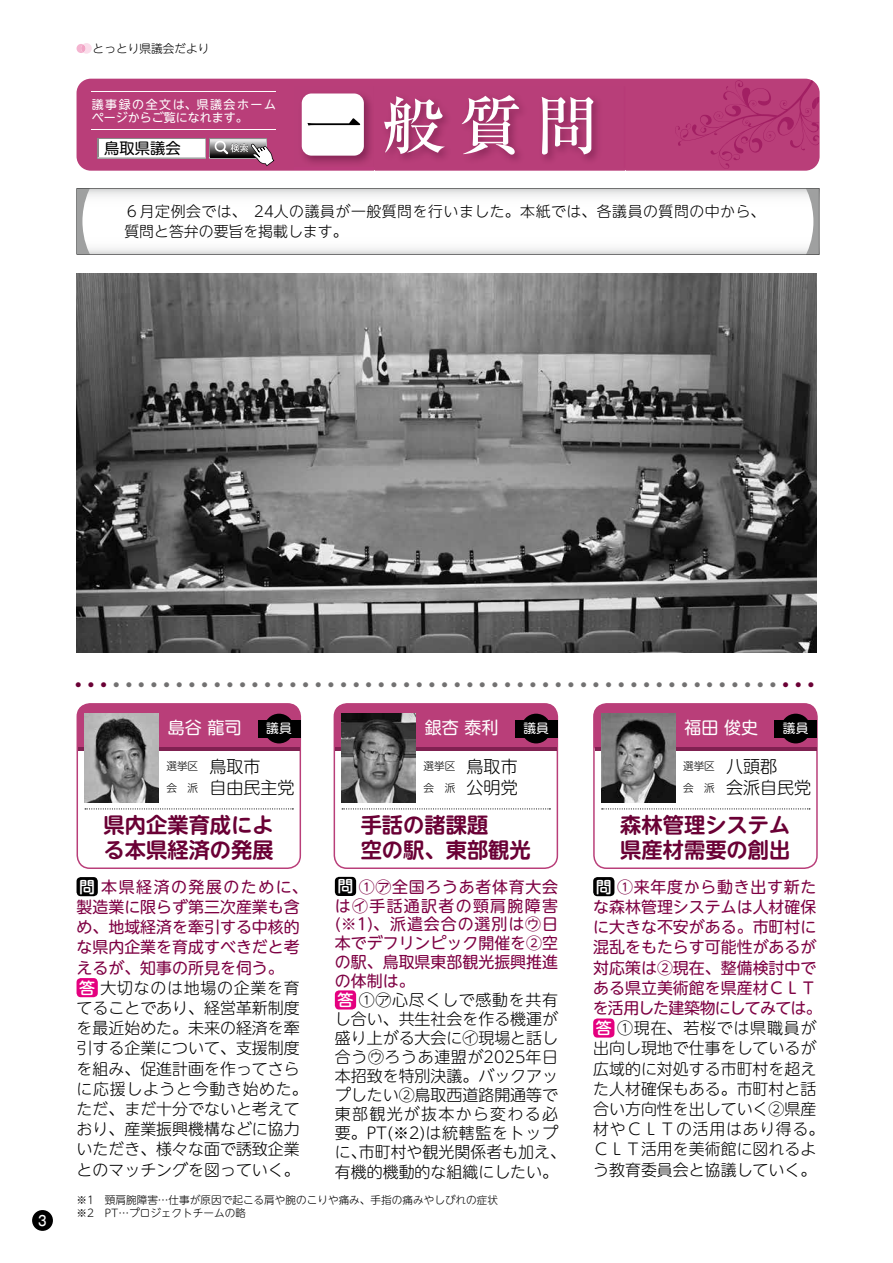
<style>
.page{position:relative;width:893px;height:1263px;background:#fff}
.page>*{position:absolute;margin:0;border:0;box-sizing:border-box;transform-origin:0 0}
.t1{font:63.9px "Ryumin Pro Medium 90 msp RKSJ H";color:#fff}
.t2{font:60.45px "Ryumin Pro Medium 90 msp RKSJ V";color:#000}
.t3{font:700 21.3px/25.5px "UD Shin M Go Pro De";color:#6a0035}
.t4{font:700 19.2px "UD Shin M Go Pro De";color:#727171}
.t5{font:300 16.95px "UD Shin M Go Pro";color:#000}
.t6{font:16.95px "UD Shin M Go Pro";color:#fff}
.t7{font:300 15.9px/20.2px "UD Shin M Go Pro";color:#000}
.t8{font:15.9px "UD Shin M Go Pro";color:#7e0043}
.t9{font:300 15.9px "UD Shin M Go Pro";letter-spacing:.045em;color:#000}
.t10{font:15.9px "UD Shin M Go Pro";letter-spacing:.06em;color:#7e0043}
.t11{font:300 15.9px "UD Shin M Go Pro";letter-spacing:.04em;color:#000}
.t12{font:15.9px "UD Shin M Go Pro";letter-spacing:.045em;color:#7e0043}
.t13{font:15.9px "UD Shin M Go Pro";letter-spacing:.085em;color:#7e0043}
.t14{font:300 15.9px "UD Shin M Go Pro";letter-spacing:.085em;color:#000}
.t15{font:15.3px "UD Shin M Go Pro Regular 90 msp RKSJ H";color:#000}
.t16{font:300 14.85px/20.2px "UD Shin M Go Pro";letter-spacing:.035em;color:#000}
.t17{font:500 13.8px "Gothic MB101 Pro";color:#fff;scale:.8 1}
.t18{font:12.75px "UD Shin M Go Pro";color:#fff}
.t19{font:12px "UD Shin M Go Pro Regular 90 msp RKSJ H";letter-spacing:.125em;color:#fff}
.t20{font:12px "UD Shin M Go Pro Regular 90 msp RKSJ H";color:#fff}
.t21{font:300 11.7px "UD Shin M Go Pro";color:#000}
.t22{font:300 10.65px/12.8px "UD Shin M Go Pro";color:#000}
.s1{color:#6a0035}
.s2{font-weight:500;color:#fff}
.s3{font-weight:400;color:#7e0043}
</style>
<div class="page">
<div style="left:32px;top:1210px;width:21px;height:21px;background:#000;border-radius:50%"></div>
<svg style="left:77px;top:43px;width:15px;height:11px"></svg>
<div style="left:335px;top:877px;width:21px;height:19px;background:#000;border-radius:4px"></div>
<div style="left:335px;top:990px;width:21px;height:19px;background:#e4007f;border-radius:4px"></div>
<div style="left:593px;top:877px;width:21px;height:19px;background:#000;border-radius:4px"></div>
<div style="left:593px;top:1018px;width:21px;height:19px;background:#e4007f;border-radius:4px"></div>
<div style="left:77px;top:877px;width:21px;height:19px;background:#000;border-radius:4px"></div>
<div style="left:77px;top:978px;width:21px;height:19px;background:#e4007f;border-radius:4px"></div>
<div style="left:594px;top:704px;width:222px;height:43px;background:#b93e79"></div>
<div style="left:593px;top:703px;width:225px;height:166px;border:1px solid #b93e79;border-radius:13px"></div>
<hr style="left:595px;top:747px;width:221px;height:4px;background:#802151">
<div style="left:774px;top:720px;width:43px;height:17px;background:#000"></div>
<div style="left:781px;top:714px;width:30px;height:29px;background:#000;border-radius:50%"></div>
<svg style="left:602px;top:808px;width:208px;height:1px"></svg>
<img style="left:601px;top:713px;width:75px;height:90px">
<div style="left:334px;top:704px;width:223px;height:43px;background:#b93e79"></div>
<div style="left:334px;top:703px;width:224px;height:166px;border:1px solid #b93e79;border-radius:13px"></div>
<hr style="left:335px;top:747px;width:222px;height:4px;background:#802151">
<div style="left:515px;top:720px;width:42px;height:17px;background:#000"></div>
<div style="left:521px;top:714px;width:30px;height:29px;background:#000;border-radius:50%"></div>
<svg style="left:342px;top:808px;width:208px;height:1px"></svg>
<img style="left:342px;top:713px;width:74px;height:90px">
<div style="left:77px;top:704px;width:223px;height:43px;background:#b93e79"></div>
<div style="left:77px;top:703px;width:224px;height:166px;border:1px solid #b93e79;border-radius:13px"></div>
<hr style="left:78px;top:747px;width:222px;height:4px;background:#802151">
<div style="left:258px;top:720px;width:42px;height:17px;background:#000"></div>
<div style="left:264px;top:714px;width:30px;height:29px;background:#000;border-radius:50%"></div>
<svg style="left:85px;top:808px;width:208px;height:1px"></svg>
<img style="left:85px;top:713px;width:74px;height:90px">
<div style="left:77px;top:79px;width:743px;height:92px;background:#b93e79"></div>
<img style="left:295px;top:86px;width:330px;height:83px">
<div style="left:302px;top:93px;width:62px;height:63px;background:#fff;border-radius:10px"></div>
<img style="left:375px;top:168px;width:250px;height:3px">
<img style="left:375px;top:87px;width:3px;height:81px">
<div style="left:98px;top:138px;width:108px;height:20px;background:#898989"></div>
<div style="left:209px;top:138px;width:58px;height:20px;background:#898989"></div>
<svg style="left:98px;top:139px;width:176px;height:27px;background:#cba9b9"></svg>
<hr style="left:92px;top:129px;width:184px;height:1px;background:#fff">
<hr style="left:92px;top:91px;width:184px;height:1px;background:#fff">
<svg style="left:674px;top:80px;width:145px;height:89px;background:#b63b76"></svg>
<svg style="left:77px;top:188px;width:742px;height:67px"></svg>
<img style="left:77px;top:273px;width:739px;height:380px">
<p class="t21" style="left:93px;top:39px;width:118px">とっとり県議会だより</p>
<p class="t19" style="left:92px;top:94px;width:186px">議事録の全文は、県議会ホーム</p>
<h1 class="t1" style="left:381px;top:75px;width:219px">般質問</h1>
<p class="t20" style="left:92px;top:108px;width:157px">ページからご覧になれます。</p>
<h2 class="t2" style="left:303px;top:77px;width:58px">一</h2>
<p class="t15" style="left:104px;top:136px;width:78px">鳥取県議会</p>
<p class="t16" style="left:124px;top:200px;width:643px">６月定例会では、　24人の議員が一般質問を行いました。本紙では、各議員の質問の中から、質問と答弁の要旨を掲載します。</p>
<p class="t17" style="left:38px;top:1209px;width:12px">3</p>
<p class="t4" style="left:69px;top:669px;width:753px"><span class="s1">・・</span>・・・・・・・・・・・・・・・・・・・・・・・・・・<span class="s1">・・</span></p>
<p class="t4" style="left:81px;top:669px;width:728px"><span class="s1">・</span>・・・・・・・・・・・・・・・・・・・・・・・・・・・<span class="s1">・</span></p>
<p class="t18" style="left:783px;top:718px;width:27px">議員</p>
<p class="t5" style="left:726px;top:752px;width:53px">八頭郡</p>
<p class="t6" style="left:425px;top:713px;width:75px">銀杏泰利</p>
<p class="t6" style="left:684px;top:713px;width:75px">福田俊史</p>
<p class="t6" style="left:168px;top:713px;width:75px">島谷龍司</p>
<p class="t18" style="left:266px;top:718px;width:27px">議員</p>
<p class="t18" style="left:523px;top:718px;width:27px">議員</p>
<p class="t5" style="left:210px;top:752px;width:53px">鳥取市</p>
<p class="t5" style="left:467px;top:752px;width:53px">鳥取市</p>
<p class="t22" style="left:166px;top:759px;width:33px">選挙区</p>
<p class="t22" style="left:423px;top:759px;width:33px">選挙区</p>
<p class="t22" style="left:683px;top:759px;width:33px">選挙区</p>
<p class="t22" style="left:166px;top:780px;width:33px">会　派</p>
<p class="t5" style="left:210px;top:774px;width:87px">自由民主党</p>
<p class="t22" style="left:423px;top:780px;width:33px">会　派</p>
<p class="t5" style="left:467px;top:774px;width:53px">公明党</p>
<p class="t22" style="left:683px;top:780px;width:33px">会　派</p>
<p class="t5" style="left:726px;top:774px;width:87px">会派自民党</p>
<h3 class="t3" style="left:104px;top:811px;width:172px">県内企業育成による本県経済の発展</h3>
<h3 class="t3" style="left:361px;top:811px;width:172px">手話の諸課題<br>空の駅、東部観光</h3>
<h3 class="t3" style="left:620px;top:811px;width:172px">森林管理システム県産材需要の創出</h3>
<p class="t7" style="left:77px;top:876px;width:233px"><span class="s2">問</span><span class="s3">本県経済の発展のために、製造業に限らず第三次産業も含め、地域経済を牽引する中核的な県内企業を育成すべきだと考えるが、知事の所見を伺う。<br></span><span class="s2">答</span>大切なのは地場の企業を育てることであり、経営革新制度を最近始めた。未来の経済を牽引する企業について、支援制度を組み、促進計画を作ってさらに応援しようと今動き始めた。ただ、まだ十分でないと考えており、産業振興機構などに協力いただき、様々な面で誘致企業とのマッチングを図っていく。</p>
<p class="t12" style="left:338px;top:874px;width:222px"><span class="s2">問</span> ①㋐全国ろうあ者体育大会</p>
<p class="t13" style="left:335px;top:892px;width:225px">は㋑手話通訳者の頸肩腕障害</p>
<p class="t10" style="left:335px;top:911px;width:225px">(※1)、派遣会合の選別は㋒日</p>
<p class="t8" style="left:335px;top:930px;width:225px">本でデフリンピック開催を②空</p>
<p class="t8" style="left:335px;top:949px;width:225px">の駅、鳥取県東部観光振興推進</p>
<p class="t8" style="left:335px;top:968px;width:81px">の体制は。</p>
<p class="t9" style="left:338px;top:987px;width:222px"><span class="s2">答</span> ①㋐心尽くしで感動を共有</p>
<p class="t7" style="left:335px;top:1008px;width:225px">し合い、共生社会を作る機運が</p>
<p class="t7" style="left:335px;top:1027px;width:225px">盛り上がる大会に㋑現場と話し</p>
<p class="t11" style="left:335px;top:1044px;width:225px">合う㋒ろうあ連盟が2025年日</p>
<p class="t7" style="left:335px;top:1065px;width:225px">本招致を特別決議。バックアッ</p>
<p class="t7" style="left:335px;top:1084px;width:225px">プしたい②鳥取西道路開通等で</p>
<p class="t14" style="left:335px;top:1101px;width:225px">東部観光が抜本から変わる必</p>
<p class="t9" style="left:335px;top:1120px;width:225px">要。PT(※2)は統轄監をトップ</p>
<p class="t7" style="left:359px;top:1140px;width:209px">市町村や観光関係者も加え、</p>
<p class="t7" style="left:335px;top:1140px;width:225px">に、<br>有機的機動的な組織にしたい。</p>
<p class="t7" style="left:593px;top:876px;width:233px"><span class="s2">問</span> <span class="s3">①来年度から動き出す新たな森林管理システムは人材確保に大きな不安がある。市町村に混乱をもたらす可能性があるが対応策は②現在、整備検討中である県立美術館を県産材ＣＬＴを活用した建築物にしてみては。</span><span class="s2">答</span> ①現在、若桜では県職員が出向し現地で仕事をしているが広域的に対処する市町村を超えた人材確保もある。市町村と話合い方向性を出していく②県産材やＣＬＴの活用はあり得る。<br>ＣＬＴ活用を美術館に図れるよう教育委員会と協議していく。</p>
<p class="t22" style="left:77px;top:1193px;width:423px">※1　頸肩腕障害…仕事が原因で起こる肩や腕のこりや痛み、手指の痛みやしびれの症状※2　PT…プロジェクトチームの略</p>
</div>
